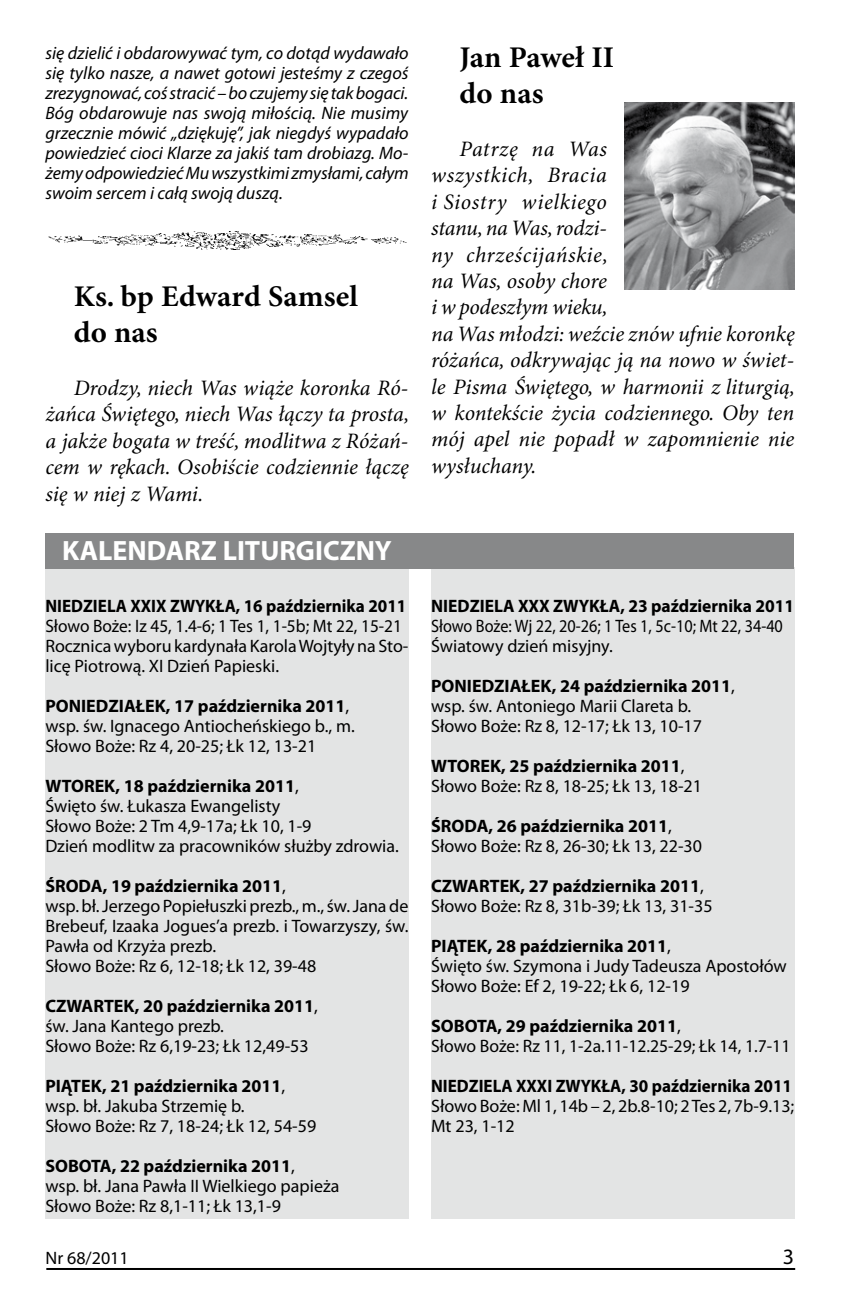
<style>
.page{position:relative;width:851px;height:1304px;background:#fff}
.page>*{position:absolute;margin:0;border:0;box-sizing:border-box;transform-origin:0 0}
.t1{font:700 30px/36px "Minion Pro";color:#000}
.t2{font:700 28px "Myriad Pro";color:#fff}
.t3{font:italic 22px/26.4px "Minion Pro";letter-spacing:-.005em;color:#000}
.t4{font:18px/20px "Myriad Pro";color:#000}
.t5{font:italic 18px/20px "Myriad Pro";letter-spacing:-.005em;color:#000;text-align:justify}
.t6{font:18px/20px "Myriad Pro";color:#000;scale:.96 1}
.t7{font:700 18px "Myriad Pro";color:#000;scale:.95 1}
.t8{font:18px/20px "Myriad Pro";color:#000;scale:.9 1}
.t9{font:700 18px "Myriad Pro";color:#000}
.s1{font-weight:700}
</style>
<div class="page">
<hr style="left:46px;top:1268px;width:749px;height:2px;background:#000">
<img style="left:624px;top:102px;width:170px;height:188px">
<img style="left:48px;top:231px;width:359px;height:18px">
<div style="left:431px;top:567px;width:363px;height:652px;background:#e3e4e4"></div>
<div style="left:45px;top:567px;width:363px;height:652px;background:#e3e4e4"></div>
<div style="left:370px;top:533px;width:424px;height:36px;background:#878889"></div>
<div style="left:45px;top:533px;width:363px;height:36px;background:#878889"></div>
<p class="t5" style="left:45px;top:43px;width:365px">się dzielić i obdarowywać tym, co dotąd wydawało się tylko nasze, a nawet gotowi jesteśmy z czegoś zrezygnować, coś stracić – bo czujemy się tak bogaci.<br>Bóg obdarowuje nas swoją miłością. Nie musimy grzecznie mówić „dziękuję”, jak niegdyś wypadało powiedzieć cioci Klarze za jakiś tam drobiazg. Mo&shy;żemy odpowiedzieć Mu wszystkimi zmysłami, całym swoim sercem i całą swoją duszą.</p>
<h1 class="t1" style="left:74px;top:279px;width:285px">Ks. bp Edward Samsel do nas</h1>
<p class="t3" style="left:45px;top:375px;width:365px;text-align:justify;text-indent:28px">Drodzy, niech Was wiąże koronka Ró&shy;żańca Świętego, niech Was łączy ta prosta, a jakże bogata w treść, modlitwa z Różań&shy;cem w rękach. Osobiście codziennie łączę się w niej z Wami.</p>
<h2 class="t2" style="left:62px;top:532px;width:331px">KALENDARZ LITURGICZNY</h2>
<p class="t7" style="left:45px;top:594px;width:381px">NIEDZIELA XXIX ZWYKŁA, 16 października 2011</p>
<p class="t6" style="left:45px;top:616px;width:379px">Słowo Boże: Iz 45, 1.4-6; 1 Tes 1, 1-5b; Mt 22, 15-21<br>Rocznica wyboru kardynała Karola Wojtyły na Sto&shy;licę Piotrową. XI Dzień Papieski.</p>
<p class="t4" style="left:45px;top:696px;width:311px"><span class="s1">PONIEDZIAŁEK, 17 października 2011</span>, wsp. św. Ignacego Antiocheńskiego b., m.<br>Słowo Boże: Rz 4, 20-25; Łk 12, 13-21</p>
<p class="t4" style="left:45px;top:776px;width:355px"><span class="s1">WTOREK, 18 października 2011</span>,<br>Święto św. Łukasza Ewangelisty<br>Słowo Boże: 2 Tm 4,9-17a; Łk 10, 1-9<br>Dzień modlitw za pracowników służby zdrowia.</p>
<p class="t4" style="left:45px;top:876px;width:364px"><span class="s1">ŚRODA, 19 października 2011</span>,<br>wsp. bł. Jerzego Popiełuszki prezb., m., św. Jana de Brebeuf, Izaaka Jogues’a prezb. i Towarzyszy, św.<br>Pawła od Krzyża prezb.<br>Słowo Boże: Rz 6, 12-18; Łk 12, 39-48</p>
<p class="t4" style="left:45px;top:996px;width:274px"><span class="s1">CZWARTEK, 20 października 2011</span>, św. Jana Kantego prezb.<br>Słowo Boże: Rz 6,19-23; Łk 12,49-53</p>
<p class="t4" style="left:45px;top:1076px;width:272px"><span class="s1">PIĄTEK, 21 października 2011</span>, wsp. bł. Jakuba Strzemię b.<br>Słowo Boże: Rz 7, 18-24; Łk 12, 54-59</p>
<p class="t4" style="left:45px;top:1156px;width:295px"><span class="s1">SOBOTA, 22 października 2011</span>,<br>wsp. bł. Jana Pawła II Wielkiego papieża<br>Słowo Boże: Rz 8,1-11; Łk 13,1-9</p>
<p class="t4" style="left:45px;top:1248px;width:85px">Nr 68/2011</p>
<h1 class="t1" style="left:459px;top:40px;width:156px">Jan Paweł II do nas</h1>
<p class="t3" style="left:431px;top:136px;width:365px;text-indent:28px">Patrzę na Was<br>wszystkich, Bracia<br>i Siostry wielkiego<br>stanu, na Was, rodzi-<br>ny chrześcijańskie,<br>na Was, osoby chore<br>i w podeszłym wieku,<br>na Was młodzi: weźcie znów ufnie koronkę różańca, odkrywając ją na nowo w świet&shy;le Pisma Świętego, w harmonii z liturgią, w kontekście życia codziennego. Oby ten mój apel nie popadł w zapomnienie nie wysłuchany.</p>
<p class="t9" style="left:431px;top:594px;width:364px">NIEDZIELA XXX ZWYKŁA, 23 października 2011</p>
<p class="t8" style="left:431px;top:616px;width:392px">Słowo Boże: Wj 22, 20-26; 1 Tes 1, 5c-10; Mt 22, 34-40<br>Światowy dzień misyjny.</p>
<p class="t4" style="left:431px;top:676px;width:305px"><span class="s1">PONIEDZIAŁEK, 24 października 2011</span>, wsp. św. Antoniego Marii Clareta b.<br>Słowo Boże: Rz 8, 12-17; Łk 13, 10-17</p>
<p class="t4" style="left:431px;top:756px;width:272px"><span class="s1">WTOREK, 25 października 2011</span>,<br>Słowo Boże: Rz 8, 18-25; Łk 13, 18-21</p>
<p class="t4" style="left:431px;top:816px;width:272px"><span class="s1">ŚRODA, 26 października 2011</span>,<br>Słowo Boże: Rz 8, 26-30; Łk 13, 22-30</p>
<p class="t4" style="left:431px;top:876px;width:283px"><span class="s1">CZWARTEK, 27 października 2011</span>,<br>Słowo Boże: Rz 8, 31b-39; Łk 13, 31-35</p>
<p class="t4" style="left:431px;top:936px;width:357px"><span class="s1">PIĄTEK, 28 października 2011</span>,<br>Święto św. Szymona i Judy Tadeusza Apostołów<br>Słowo Boże: Ef 2, 19-22; Łk 6, 12-19</p>
<p class="t4" style="left:431px;top:1016px;width:360px"><span class="s1">SOBOTA, 29 października 2011</span>,<br>Słowo Boże: Rz 11, 1-2a.11-12.25-29; Łk 14, 1.7-11</p>
<p class="t7" style="left:431px;top:1074px;width:381px">NIEDZIELA XXXI ZWYKŁA, 30 października 2011</p>
<p class="t4" style="left:431px;top:1096px;width:364px">Słowo Boże: Ml 1, 14b – 2, 2b.8-10; 2 Tes 2, 7b-9.13;<br>Mt 23, 1-12</p>
</div>
